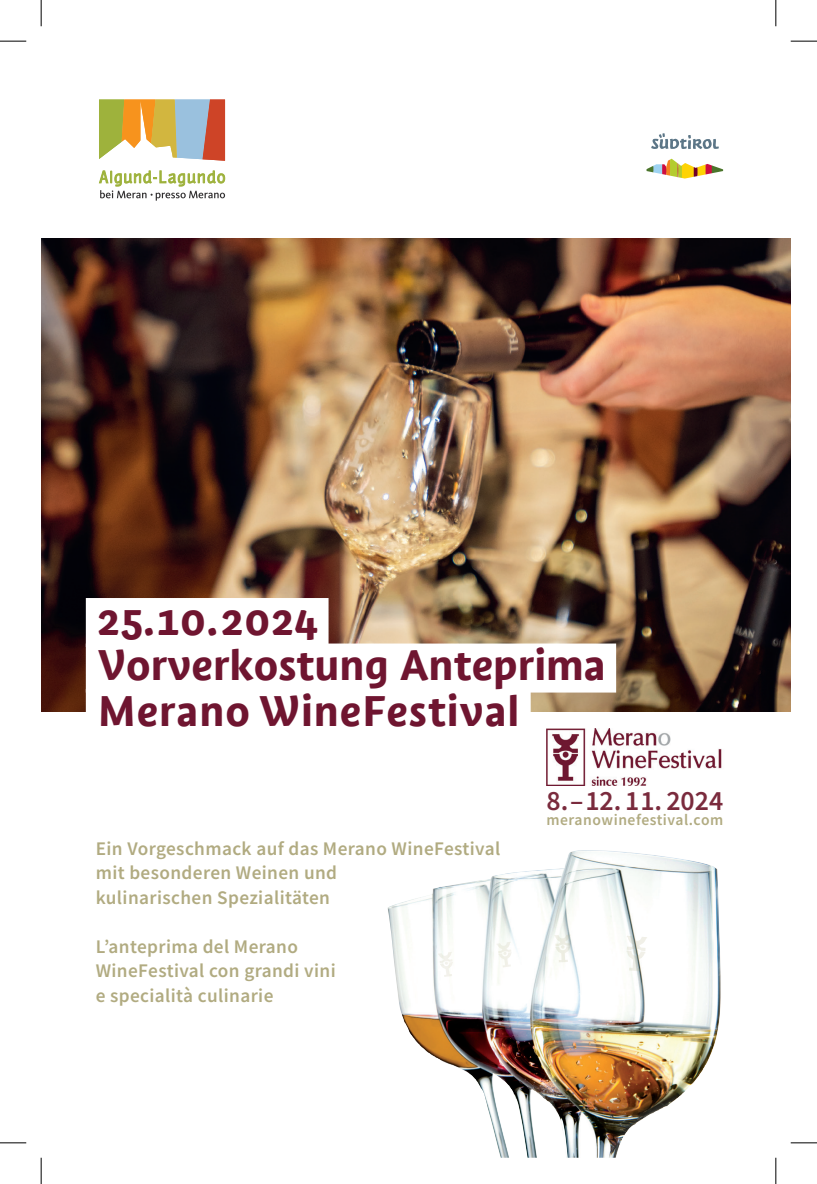
<style>
.page{position:relative;width:817px;height:1184px;background:#fff}
.page>*{position:absolute;margin:0;border:0;box-sizing:border-box;transform-origin:0 0}
.t1{font:700 45.5px/45.5px "Suedtirol Next TT";color:#6f1530}
.t2{font:600 28px "Source Sans Pro";color:#7a2b3d}
.t3{font:600 19.25px/24.5px "Source Sans Pro";letter-spacing:.02em;color:#b1ab81}
.t4{font:600 15.75px "Source Sans Pro";letter-spacing:.035em;color:#b1ab81}
</style>
<div class="page">
<img style="left:41px;top:239px;width:749px;height:472px">
<div style="left:86px;top:598px;width:242px;height:49px;background:#fff"></div>
<div style="left:86px;top:643px;width:530px;height:49px;background:#fff"></div>
<div style="left:86px;top:689px;width:444px;height:49px;background:#fff"></div>
<img style="left:387px;top:850px;width:316px;height:307px">
<svg style="left:626px;top:935px;width:21px;height:36px"></svg>
<svg style="left:554px;top:934px;width:16px;height:28px"></svg>
<svg style="left:496px;top:941px;width:15px;height:26px"></svg>
<svg style="left:438px;top:951px;width:15px;height:26px"></svg>
<svg style="left:98px;top:170px;width:128px;height:31px"></svg>
<svg style="left:99px;top:99px;width:126px;height:62px"></svg>
<svg style="left:646px;top:133px;width:78px;height:46px"></svg>
<img style="left:546px;top:729px;width:176px;height:56px">
<svg style="left:0;top:41px;width:26px;height:1px"></svg>
<svg style="left:790px;top:41px;width:26px;height:1px"></svg>
<svg style="left:0;top:1142px;width:26px;height:1px"></svg>
<svg style="left:790px;top:1142px;width:26px;height:1px"></svg>
<svg style="left:41px;top:0;width:1px;height:26px"></svg>
<svg style="left:41px;top:1157px;width:1px;height:27px"></svg>
<svg style="left:775px;top:0;width:1px;height:26px"></svg>
<svg style="left:775px;top:1157px;width:1px;height:27px"></svg>
<h1 class="t1" style="left:97px;top:597px;width:510px">25.10.2024<br>Vorverkostung Anteprima<br>Merano WineFestival</h1>
<p class="t3" style="left:96px;top:835px;width:406px">Ein Vorgeschmack auf das Merano WineFestival mit besonderen Weinen und<br>kulinarischen Spezialitäten</p>
<p class="t3" style="left:96px;top:933px;width:241px">L’anteprima del Merano<br>WineFestival con grandi vini e specialità culinarie</p>
<h2 class="t2" style="left:546px;top:782px;width:178px">8.–12.11. 2024</h2>
<p class="t4" style="left:546px;top:809px;width:178px">meranowinefestival.com</p>
</div>
